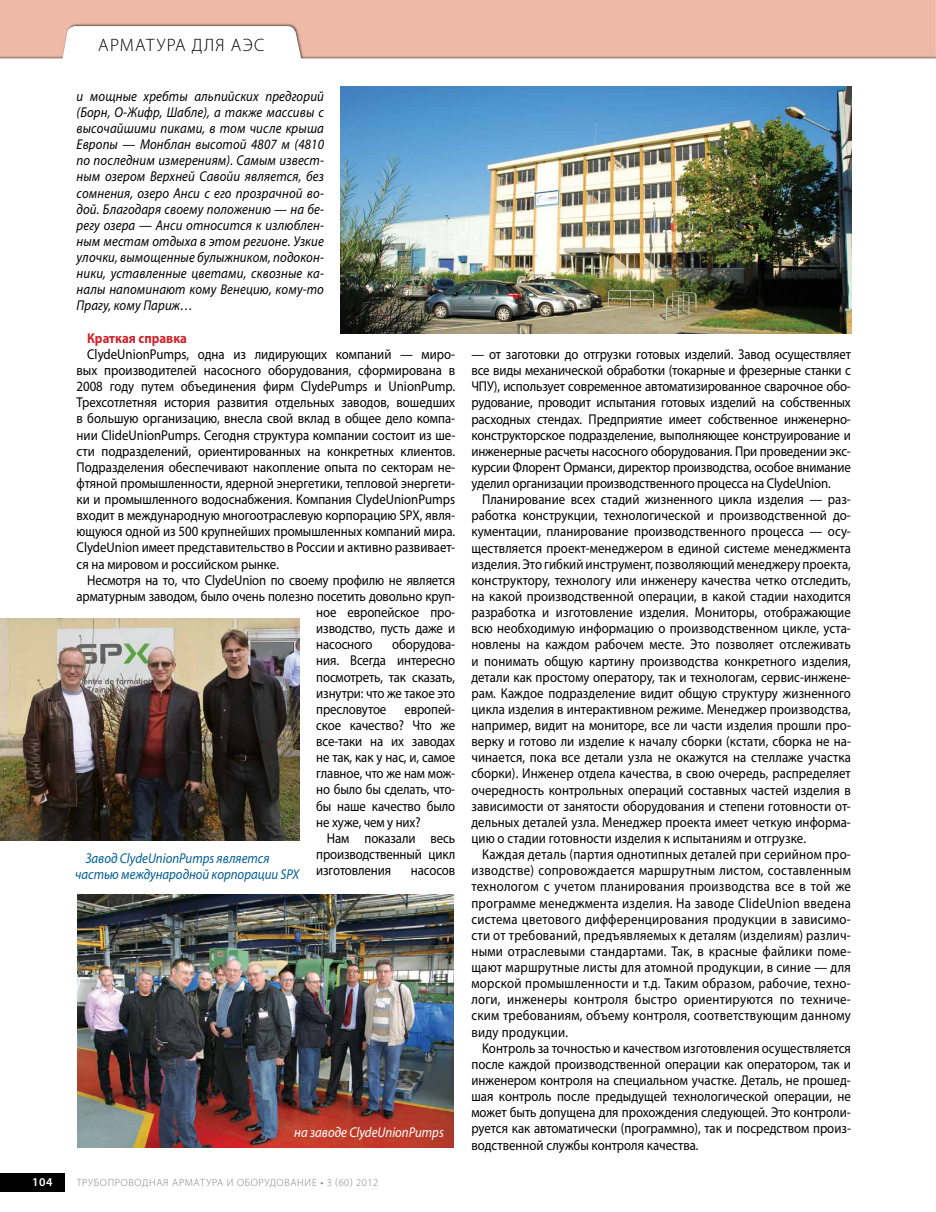
<style>
.page{position:relative;width:936px;height:1212px;background:#fff}
.page>*{position:absolute;margin:0;border:0;box-sizing:border-box;transform-origin:0 0}
.t1{font:300 18px "Myriad Pro";letter-spacing:.07em;color:#000}
.t2{font:14.25px/16.2px "Myriad Pro";letter-spacing:-.01em;color:#000;text-align:justify;scale:.9 1}
.t3{font:italic 14.25px/16.2px "Myriad Pro";letter-spacing:.01em;color:#000;text-align:justify;scale:.9 1}
.t4{font:italic 14.25px/16.2px "Myriad Pro";color:#005e96;scale:.9 1}
.t5{font:italic 14.25px "Myriad Pro";color:#fff;scale:.9 1}
.t6{font:700 14.25px "Myriad Pro";color:#d2232a;scale:.9 1}
.t7{font:600 12px "Myriad Pro";color:#fff}
.t8{font:300 10.5px "Myriad Pro";letter-spacing:.07em;color:#808285}
.s1{font-weight:400}
</style>
<div class="page">
<img style="left:0;top:618px;width:299px;height:222px">
<img style="left:77px;top:894px;width:377px;height:254px">
<img style="left:341px;top:86px;width:510px;height:247px">
<div style="left:0;top:1173px;width:65px;height:19px;background:#000"></div>
<div style="left:0;top:0;width:935px;height:60px;background:#000;opacity:.59"></div>
<p class="t1" style="left:98px;top:35px;width:168px">АРМАТУРА ДЛЯ АЭС</p>
<p class="t3" style="left:77px;top:88px;width:276px">и мощные хребты альпийских предгорий (Борн, О-Жифр, Шабле), а также массивы с высочайшими пиками, в том числе крыша Европы — Монблан высотой 4807 м (4810 по последним измерениям). Самым извест&shy;ным озером Верхней Савойи является, без сомнения, озеро Анси с его прозрачной во&shy;дой. Благодаря своему положению — на бе&shy;регу озера — Анси относится к излюблен&shy;ным местам отдыха в этом регионе. Узкие улочки, вымощенные булыжником, подокон&shy;ники, уставленные цветами, сквозные ка&shy;налы напоминают кому Венецию, кому-то Прагу, кому Париж…</p>
<p class="t6" style="left:87px;top:329px;width:112px">Краткая справка</p>
<p class="t2" style="left:77px;top:346px;width:422px;text-indent:11px">ClydeUnionPumps, одна из лидирующих компаний — миро&shy;вых производителей насосного оборудования, сформирована в 2008 году путем объединения фирм ClydePumps и UnionPump.<br>Трехсотлетняя история развития отдельных заводов, вошедших в большую организацию, внесла свой вклад в общее дело компа&shy;нии ClideUnionPumps. Сегодня структура компании состоит из ше&shy;сти подразделений, ориентированных на конкретных клиентов.<br>Подразделения обеспечивают накопление опыта по секторам не&shy;фтяной промышленности, ядерной энергетики, тепловой энергети&shy;ки и промышленного водоснабжения. Компания ClydeUnionPumps входит в международную многоотраслевую корпорацию SPX, явля&shy;ющуюся одной из 500 крупнейших промышленных компаний мира.<br>ClydeUnion имеет представительство в России и активно развивает&shy;ся на мировом и российском рынке.</p>
<p class="t2" style="left:87px;top:572px;width:410px">Несмотря на то, что ClydeUnion по своему профилю не является</p>
<p class="t2" style="left:77px;top:588px;width:422px">арматурным заводом, было очень полезно посетить довольно круп-</p>
<p class="t2" style="left:316px;top:604px;width:156px">ное европейское про-</p>
<p class="t2" style="left:316px;top:620px;width:156px">изводство, пусть даже и</p>
<p class="t2" style="left:316px;top:636px;width:64px">насосного</p>
<p class="t2" style="left:316px;top:636px;width:156px;text-indent:76px">оборудова&shy;ния. Всегда интересно посмотреть, так сказать, изнутри: что же такое это пресловутое</p>
<p class="t2" style="left:316px;top:701px;width:156px;text-indent:88px">европей&shy;ское качество? Что же все-таки на их заводах не так, как у нас, и, самое главное, что же нам мож&shy;но было бы сделать, что&shy;бы наше качество было не хуже, чем у них?</p>
<p class="t2" style="left:316px;top:830px;width:156px;text-indent:11px">Нам показали весь производственный цикл изготовления</p>
<p class="t4" style="left:75px;top:850px;width:250px;text-indent:11px">Завод ClydeUnionPumps является частью международной корпорации SPX</p>
<p class="t2" style="left:411px;top:862px;width:51px">насосов</p>
<p class="t5" style="left:294px;top:1124px;width:168px">на заводе ClydeUnionPumps</p>
<p class="t7" style="left:32px;top:1175px;width:22px">104</p>
<p class="t8" style="left:77px;top:1176px;width:303px">ТРУБОПРОВОДНАЯ АРМАТУРА И ОБОРУДОВАНИЕ <span class="s1">•</span> 3 (60) 2012</p>
<p class="t2" style="left:471px;top:346px;width:423px">— от заготовки до отгрузки готовых изделий. Завод осуществляет все виды механической обработки (токарные и фрезерные станки с ЧПУ), использует современное автоматизированное сварочное обо&shy;рудование, проводит испытания готовых изделий на собственных расходных стендах. Предприятие имеет собственное инженерно&shy;конструкторское подразделение, выполняющее конструирование и инженерные расчеты насосного оборудования. При проведении экс&shy;курсии Флорент Орманси, директор производства, особое внимание уделил организации производственного процесса на ClydeUnion.</p>
<p class="t2" style="left:471px;top:491px;width:423px;text-indent:11px">Планирование всех стадий жизненного цикла изделия — раз&shy;работка конструкции, технологической и производственной до&shy;кументации, планирование производственного процесса — осу&shy;ществляется проект-менеджером в единой системе менеджмента изделия. Это гибкий инструмент, позволяющий менеджеру проекта, конструктору, технологу или инженеру качества четко отследить, на какой производственной операции, в какой стадии находится разработка и изготовление изделия. Мониторы, отображающие всю необходимую информацию о производственном цикле, уста&shy;новлены на каждом рабочем месте. Это позволяет отслеживать и понимать общую картину производства конкретного изделия, детали как простому оператору, так и технологам, сервис-инжене&shy;рам. Каждое подразделение видит общую структуру жизненного цикла изделия в интерактивном режиме. Менеджер производства, например, видит на мониторе, все ли части изделия прошли про&shy;верку и готово ли изделие к началу сборки (кстати, сборка не на&shy;чинается, пока все детали узла не окажутся на стеллаже участка сборки). Инженер отдела качества, в свою очередь, распределяет очередность контрольных операций составных частей изделия в зависимости от занятости оборудования и степени готовности от&shy;дельных деталей узла. Менеджер проекта имеет четкую информа&shy;цию о стадии готовности изделия к испытаниям и отгрузке.</p>
<p class="t2" style="left:471px;top:846px;width:423px;text-indent:11px">Каждая деталь (партия однотипных деталей при серийном про&shy;изводстве) сопровождается маршрутным листом, составленным технологом с учетом планирования производства все в той же программе менеджмента изделия. На заводе ClideUnion введена система цветового дифференцирования продукции в зависимо&shy;сти от требований, предъявляемых к деталям (изделиям) различ&shy;ными отраслевыми стандартами. Так, в красные файлики поме&shy;щают маршрутные листы для атомной продукции, в синие — для морской промышленности и т.д. Таким образом, рабочие, техно&shy;логи, инженеры контроля быстро ориентируются по техниче&shy;ским требованиям, объему контроля, соответствующим данному виду продукции.</p>
<p class="t2" style="left:471px;top:1039px;width:423px;text-indent:11px">Контроль за точностью и качеством изготовления осуществляется после каждой производственной операции как оператором, так и инженером контроля на специальном участке. Деталь, не прошед&shy;шая контроль после предыдущей технологической операции, не может быть допущена для прохождения следующей. Это контроли&shy;руется как автоматически (программно), так и посредством произ&shy;водственной службы контроля качества.</p>
</div>
